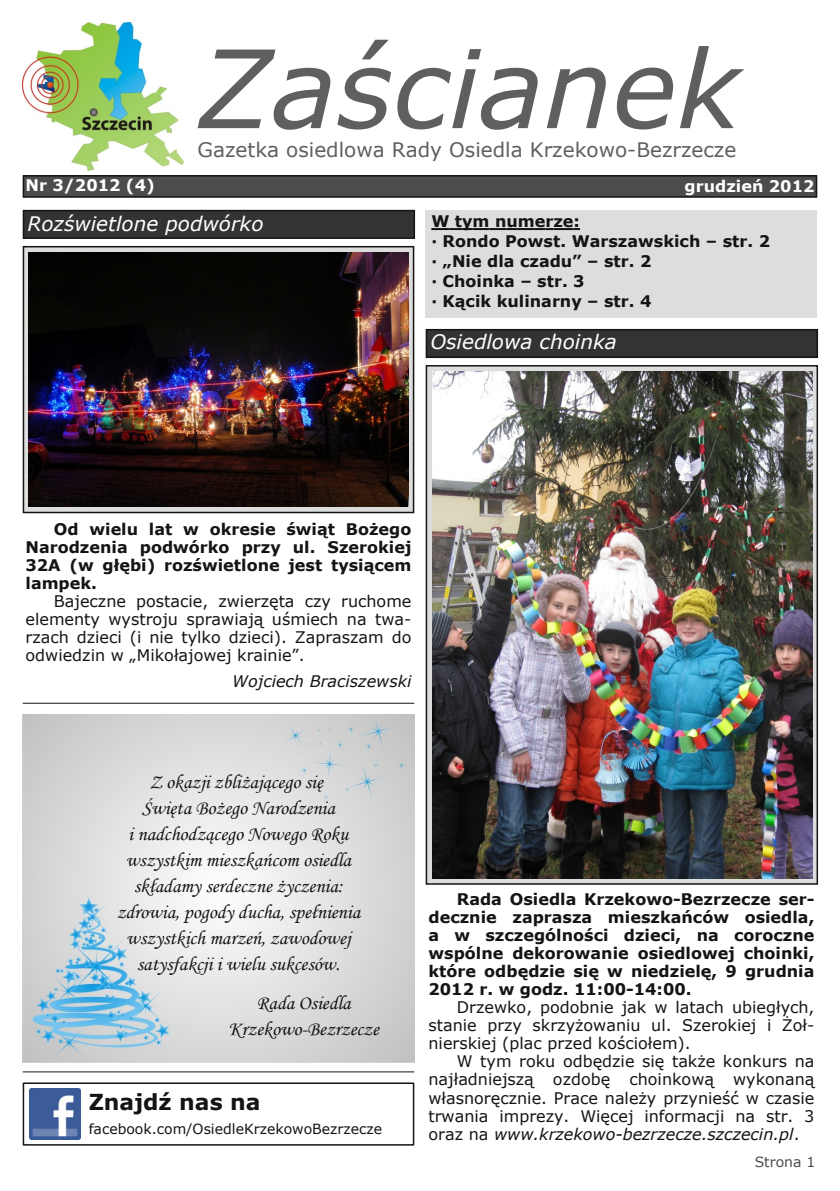
<style>
.page{position:relative;width:840px;height:1191px;background:#fff}
.page>*{position:absolute;margin:0;border:0;box-sizing:border-box;transform-origin:0 0}
.t1{font:italic 108px "Verdana";color:#5f5f5f}
.t2{font:700 22px "Verdana";color:#161413}
.t3{font:20px/26px "Monotype Corsiva";color:#161413;text-align:center}
.t4{font:20px "Verdana";color:#5f5f5f}
.t5{font:italic 20px "Verdana";color:#fff}
.t6{font:16px/18px "Verdana";color:#161413;text-align:justify}
.t7{font:700 16px/18px "Verdana";color:#161413;text-align:justify}
.t8{font:700 16px "Verdana";color:#fff}
.t9{font:italic 16px "Verdana";color:#161413}
.t10{font:14px "Verdana";color:#161413}
.t11{font:14px "Verdana";color:#4c4c4c}
.s1{font-style:italic}
</style>
<div class="page">
<div style="left:23px;top:247px;width:390px;height:265px;background:#ddd"></div>
<div style="left:23px;top:246px;width:391px;height:267px;border:2px solid #161413"></div>
<img style="left:23px;top:23px;width:160px;height:147px">
<div style="left:23px;top:176px;width:793px;height:21px;background:#4c4c4c"></div>
<div style="left:23px;top:175px;width:793px;height:23px;border:2px solid #161413"></div>
<img style="left:28px;top:252px;width:380px;height:255px">
<div style="left:425px;top:210px;width:391px;height:107px;background:#ddd"></div>
<svg style="left:431px;top:228px;width:148px;height:2px"></svg>
<div style="left:23px;top:211px;width:391px;height:27px;background:#333"></div>
<div style="left:23px;top:210px;width:392px;height:29px;border:2px solid #161413"></div>
<div style="left:23px;top:1082px;width:391px;height:63px;border:2px solid #161413"></div>
<img style="left:29px;top:1089px;width:51px;height:50px">
<svg style="left:428px;top:368px;width:386px;height:513px;background:#bababb"></svg>
<div style="left:425px;top:365px;width:392px;height:519px;border:2px solid #161413"></div>
<img style="left:432px;top:371px;width:379px;height:507px">
<div style="left:426px;top:330px;width:390px;height:27px;background:#333"></div>
<div style="left:425px;top:329px;width:392px;height:29px;border:2px solid #161413"></div>
<hr style="left:23px;top:1071px;width:391px;height:1px;background:#161413">
<hr style="left:23px;top:702px;width:391px;height:1px;background:#161413">
<img style="left:23px;top:714px;width:391px;height:348px">
<h1 class="t1" style="left:197px;top:28px;width:543px">Zaścianek</h1>
<p class="t4" style="left:197px;top:138px;width:540px">Gazetka osiedlowa Rady Osiedla Krzekowo-Bezrzecze</p>
<p class="t8" style="left:26px;top:176px;width:131px">Nr 3/2012 (4)</p>
<p class="t8" style="left:684px;top:177px;width:131px">grudzień 2012</p>
<p class="t5" style="left:27px;top:212px;width:237px">Rozświetlone podwórko</p>
<p class="t7" style="left:431px;top:212px;width:340px;line-height:20px;text-align:left">W tym numerze:<br>· Rondo Powst. Warszawskich – str. 2 · „Nie dla czadu” – str. 2<br>· Choinka – str. 3<br>· Kącik kulinarny – str. 4</p>
<p class="t5" style="left:430px;top:330px;width:188px">Osiedlowa choinka</p>
<p class="t7" style="left:26px;top:520px;width:387px;text-indent:28px">Od wielu lat w okresie świąt Bożego Narodzenia podwórko przy ul. Szerokiej 32A (w głębi) rozświetlone jest tysiącem lampek.</p>
<p class="t6" style="left:26px;top:592px;width:387px;text-indent:28px">Bajeczne postacie, zwierzęta czy ruchome elementy wystroju sprawiają uśmiech na twa&shy;rzach dzieci (i nie tylko dzieci). Zapraszam do odwiedzin w „Mikołajowej krainie”.</p>
<p class="t9" style="left:232px;top:672px;width:181px">Wojciech Braciszewski</p>
<p class="t3" style="left:117px;top:768px;width:245px">Z okazji zbliżającego się<br>Święta Bożego Narodzenia<br>i nadchodzącego Nowego Roku wszystkim mieszkańcom osiedla składamy serdeczne życzenia: zdrowia, pogody ducha, spełnienia wszystkich marzeń, zawodowej satysfakcji i wielu sukcesów.</p>
<p class="t3" style="left:228px;top:989px;width:152px">Rada Osiedla<br>Krzekowo-Bezrzecze</p>
<h2 class="t2" style="left:89px;top:1089px;width:173px">Znajdź nas na</h2>
<p class="t10" style="left:89px;top:1120px;width:295px">facebook.com/OsiedleKrzekowoBezrzecze</p>
<p class="t7" style="left:428px;top:891px;width:387px;text-indent:28px">Rada Osiedla Krzekowo-Bezrzecze ser&shy;decznie zaprasza mieszkańców osiedla, a w szczególności dzieci, na coroczne wspólne dekorowanie osiedlowej choinki, które odbędzie się w niedzielę, 9 grudnia 2012 r. w godz. 11:00-14:00.</p>
<p class="t6" style="left:428px;top:999px;width:387px;text-indent:28px">Drzewko, podobnie jak w latach ubiegłych, stanie przy skrzyżowaniu ul. Szerokiej i Żoł&shy;nierskiej (plac przed kościołem).</p>
<p class="t6" style="left:428px;top:1053px;width:387px;text-indent:28px">W tym roku odbędzie się także konkurs na najładniejszą ozdobę choinkową wykonaną własnoręcznie. Prace należy przynieść w czasie trwania imprezy. Więcej informacji na str. 3 oraz na <span class="s1">www.krzekowo-bezrzecze.szczecin.pl</span>.</p>
<p class="t11" style="left:754px;top:1154px;width:62px">Strona 1</p>
</div>
